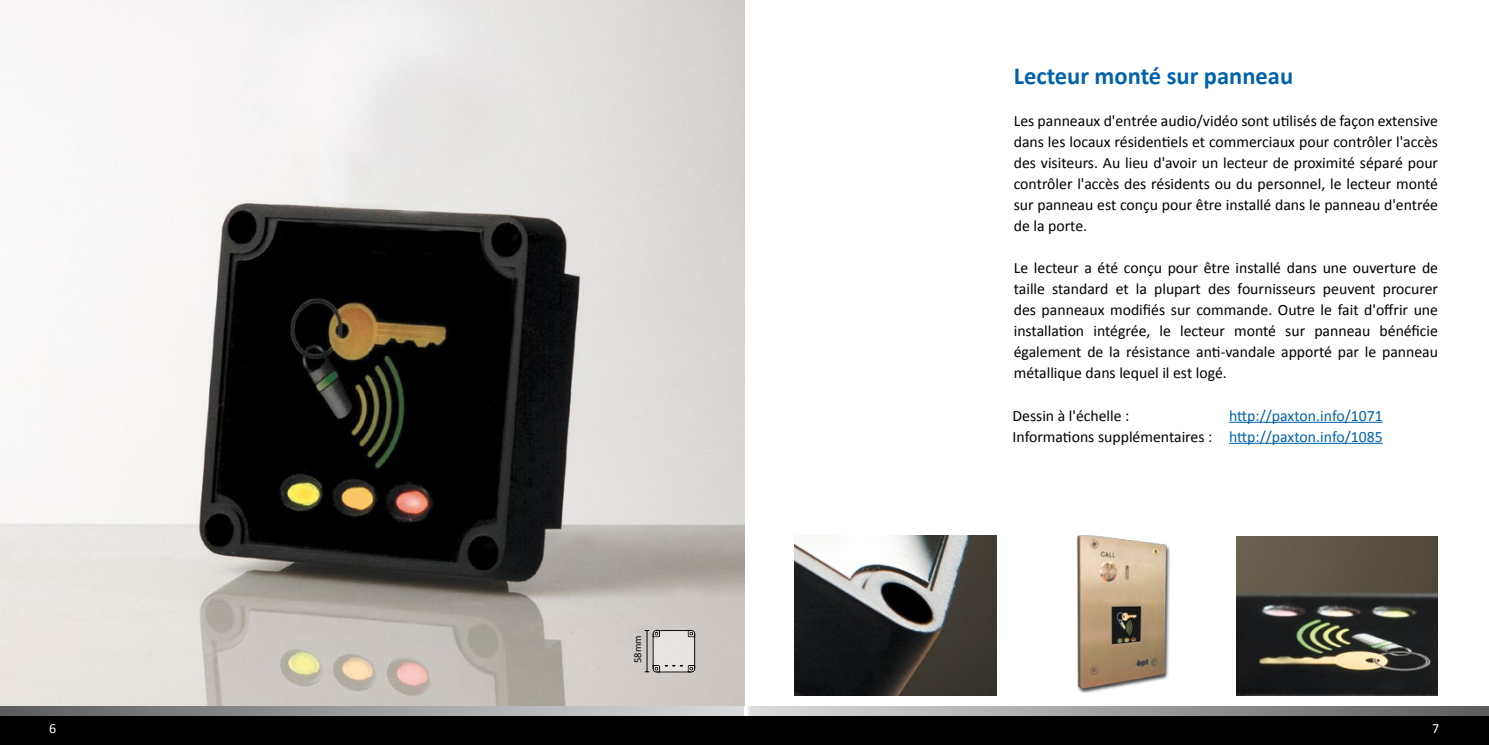
<style>
.page{position:relative;width:1489px;height:745px;background:#fff}
.page>*{position:absolute;margin:0;border:0;box-sizing:border-box;transform-origin:0 0}
.t1{font:700 24.5px "Calibri";color:#0062ac}
.t2{font:15.75px/21px "Calibri";color:#000;text-align:justify}
.t3{font:15.75px/21px "Calibri";color:#0062ac}
.t4{font:14px "Calibri";color:#fff}
.t5{font:10.5px "Calibri";color:#000}
</style>
<div class="page">
<img style="left:0;top:0;width:744px;height:706px">
<img style="left:794px;top:535px;width:202px;height:159px">
<img style="left:1076px;top:535px;width:94px;height:157px">
<img style="left:1236px;top:536px;width:201px;height:158px">
<hr style="left:1228px;top:421px;width:154px;height:1px;background:#0062ac">
<hr style="left:1228px;top:442px;width:154px;height:1px;background:#0062ac">
<svg style="left:644px;top:629px;width:51px;height:43px"></svg>
<svg style="left:653px;top:630px;width:41px;height:41px;background:#d2d0ce"></svg>
<div style="left:0;top:706px;width:744px;height:38px;background:linear-gradient(to right,#5d5e60,#dadcdd)"></div>
<div style="left:744px;top:706px;width:744px;height:38px;background:linear-gradient(to right,#dddee0,#5e5f61)"></div>
<div style="left:744px;top:715px;width:744px;height:29px;background:#000"></div>
<div style="left:0;top:715px;width:745px;height:29px;background:#000"></div>
<h1 class="t1" style="left:1013px;top:60px;width:281px">Lecteur monté sur panneau</h1>
<p class="t2" style="left:1013px;top:110px;width:426px">Les panneaux d'entrée audio/vidéo sont utilisés de façon extensive dans les locaux résidentiels et commerciaux pour contrôler l'accès des visiteurs. Au lieu d'avoir un lecteur de proximité séparé pour contrôler l'accès des résidents ou du personnel, le lecteur monté sur panneau est conçu pour être installé dans le panneau d'entrée de la porte.</p>
<p class="t2" style="left:1013px;top:257px;width:426px">Le lecteur a été conçu pour être installé dans une ouverture de taille standard et la plupart des fournisseurs peuvent procurer des panneaux modifiés sur commande. Outre le fait d'offrir une installation intégrée, le lecteur monté sur panneau bénéficie également de la résistance anti-vandale apporté par le panneau métallique dans lequel il est logé.</p>
<p class="t5" style="left:631px;top:662px;width:29px;rotate:-90deg">58mm</p>
<p class="t2" style="left:1012px;top:404px;width:201px">Dessin à l'échelle :<br>Informations supplémentaires :</p>
<p class="t3" style="left:1228px;top:404px;width:155px">http://paxton.info/1071 http://paxton.info/1085</p>
<p class="t4" style="left:49px;top:719px;width:9px">6</p>
<p class="t4" style="left:1431px;top:719px;width:9px">7</p>
</div>
